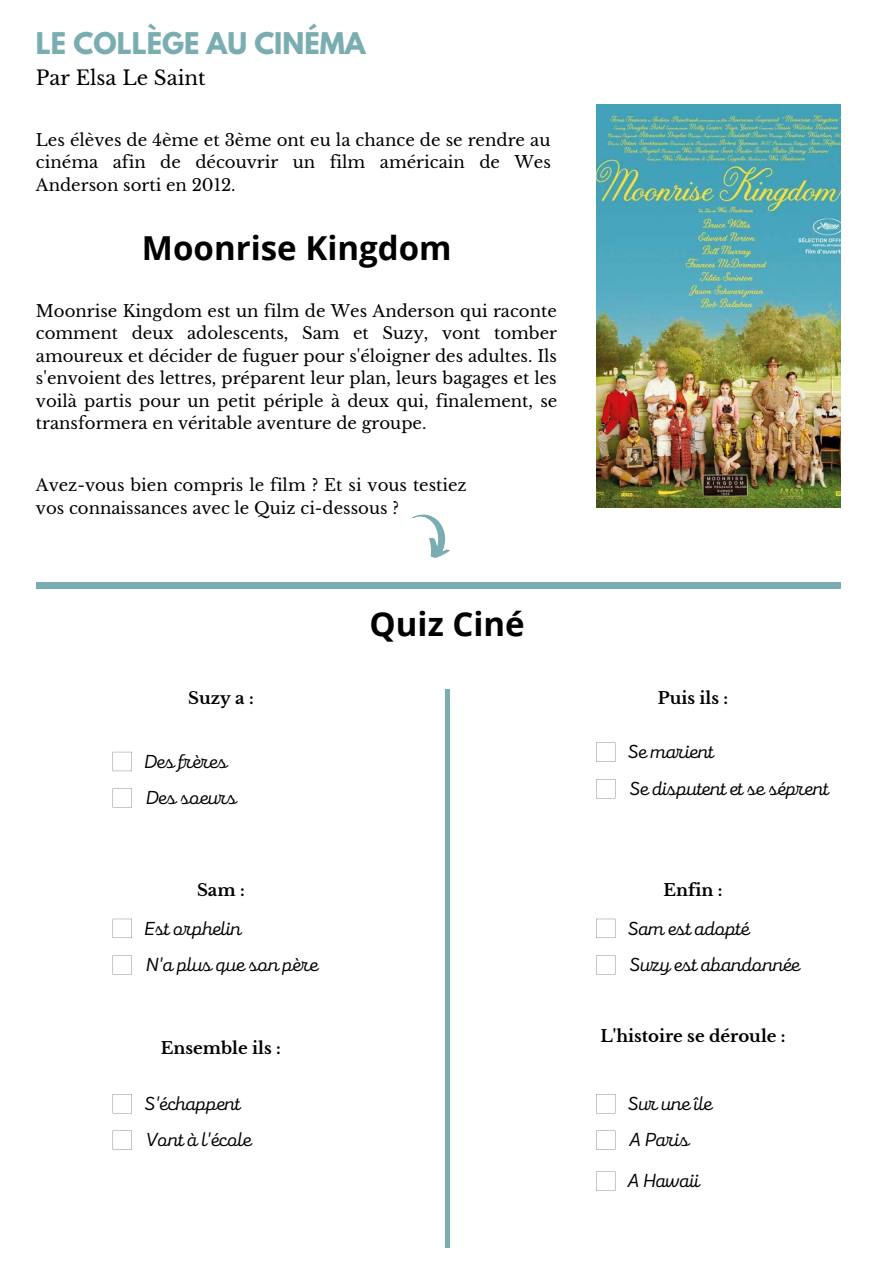
<style>
.page{position:relative;width:894px;height:1264px;background:#fff}
.page>*{position:absolute;margin:0;border:0;box-sizing:border-box;transform-origin:0 0}
.t1{font:700 33px "Open Sans";color:#000}
.t2{font:700 26.55px "League Spartan";color:#7aadb1}
.t3{font:19.8px "Libre Baskerville";color:#000}
.t4{font:19.5px "Mixa";color:#000}
.t5{font:16.5px/22.5px "Libre Baskerville";color:#000;text-align:justify}
.t6{font:700 16.5px "Libre Baskerville";color:#000}
</style>
<div class="page">
<img style="left:596px;top:104px;width:244px;height:403px">
<div style="left:36px;top:582px;width:804px;height:7px;background:#7aadb1"></div>
<svg style="left:412px;top:514px;width:38px;height:44px"></svg>
<hr style="left:445px;top:689px;width:4px;height:558px;background:#7aadb1">
<svg style="left:113px;top:752px;width:19px;height:19px"></svg>
<svg style="left:113px;top:788px;width:19px;height:19px"></svg>
<svg style="left:113px;top:918px;width:19px;height:20px"></svg>
<svg style="left:113px;top:955px;width:19px;height:19px"></svg>
<svg style="left:113px;top:1094px;width:19px;height:19px"></svg>
<svg style="left:113px;top:1130px;width:19px;height:19px"></svg>
<svg style="left:596px;top:742px;width:19px;height:19px"></svg>
<svg style="left:596px;top:779px;width:19px;height:19px"></svg>
<svg style="left:596px;top:918px;width:19px;height:20px"></svg>
<svg style="left:596px;top:955px;width:19px;height:19px"></svg>
<svg style="left:596px;top:1094px;width:19px;height:19px"></svg>
<svg style="left:596px;top:1130px;width:19px;height:19px"></svg>
<svg style="left:596px;top:1171px;width:19px;height:19px"></svg>
<p class="t2" style="left:36px;top:30px;width:331px">LE COLLÈGE AU CINÉMA</p>
<p class="t3" style="left:36px;top:66px;width:171px">Par Elsa Le Saint</p>
<p class="t5" style="left:36px;top:128px;width:516px">Les élèves de 4ème et 3ème ont eu la chance de se rendre au cinéma afin de découvrir un film américain de Wes Anderson sorti en 2012.</p>
<p class="t1" style="left:142px;top:224px;width:311px">Moonrise Kingdom</p>
<p class="t5" style="left:36px;top:299px;width:522px">Moonrise Kingdom est un film de Wes Anderson qui raconte comment deux adolescents, Sam et Suzy, vont tomber amoureux et décider de fuguer pour s'éloigner des adultes. Ils s'envoient des lettres, préparent leur plan, leurs bagages et les voilà partis pour un petit périple à deux qui, finalement, se transformera en véritable aventure de groupe.</p>
<p class="t5" style="left:36px;top:474px;width:432px">Avez-vous bien compris le film ? Et si vous testiez vos connaissances avec le Quiz ci-dessous ?</p>
<p class="t6" style="left:188px;top:688px;width:67px">Suzy a :</p>
<p class="t4" style="left:144px;top:748px;width:85px">Des frères</p>
<p class="t4" style="left:145px;top:784px;width:93px">Des soeurs</p>
<p class="t6" style="left:197px;top:879px;width:49px">Sam :</p>
<p class="t4" style="left:144px;top:915px;width:99px">Est orphelin</p>
<p class="t4" style="left:145px;top:951px;width:174px">N'a plus que son père</p>
<p class="t6" style="left:161px;top:1037px;width:121px">Ensemble ils :</p>
<p class="t4" style="left:144px;top:1090px;width:98px">S'échappent</p>
<p class="t4" style="left:145px;top:1126px;width:107px">Vont à l'école</p>
<p class="t1" style="left:369px;top:600px;width:157px">Quiz Ciné</p>
<p class="t6" style="left:657px;top:688px;width:72px">Puis ils :</p>
<p class="t4" style="left:627px;top:739px;width:88px">Se marient</p>
<p class="t4" style="left:628px;top:775px;width:201px">Se disputent et se séprent</p>
<p class="t6" style="left:663px;top:879px;width:60px">Enfin :</p>
<p class="t4" style="left:627px;top:915px;width:123px">Sam est adopté</p>
<p class="t4" style="left:628px;top:951px;width:172px">Suzy est abandonnée</p>
<p class="t6" style="left:600px;top:1026px;width:187px">L'histoire se déroule :</p>
<p class="t4" style="left:627px;top:1090px;width:86px">Sur une île</p>
<p class="t4" style="left:628px;top:1126px;width:62px">A Paris</p>
<p class="t4" style="left:627px;top:1167px;width:74px">A Hawaii</p>
</div>
